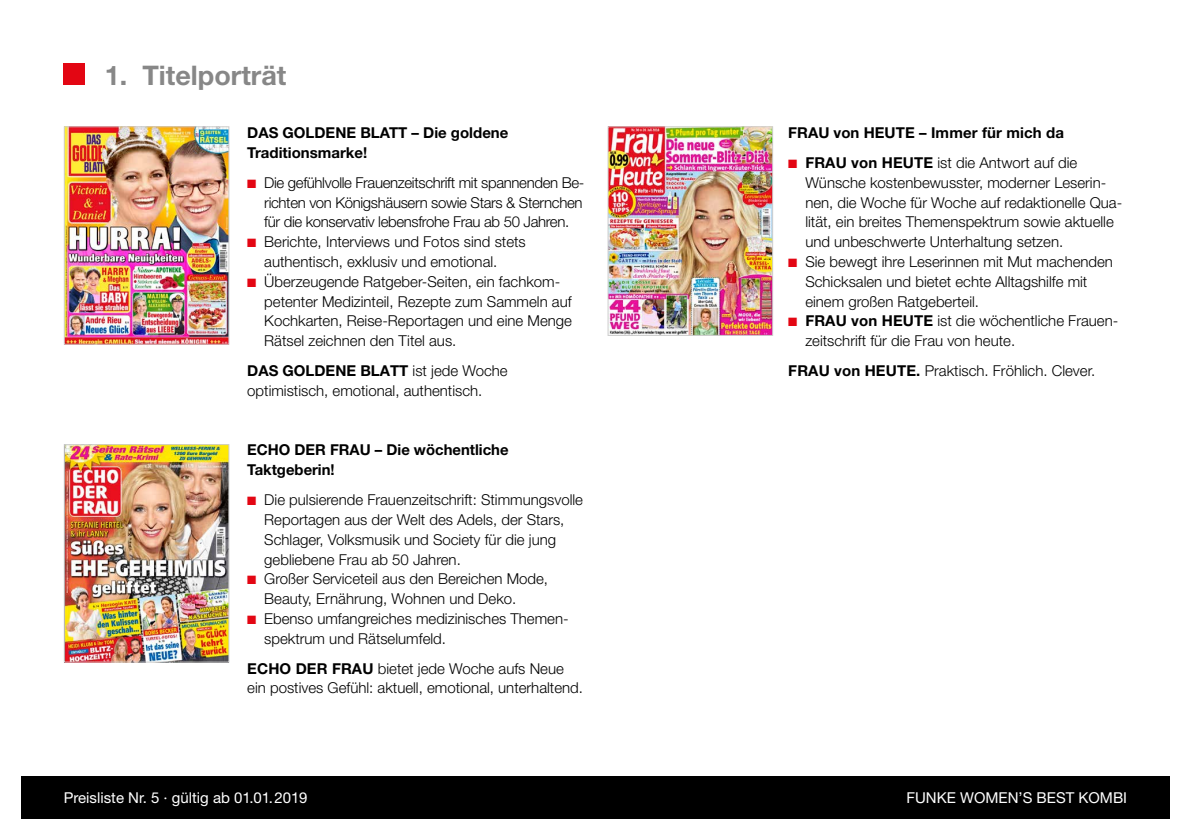
<style>
.page{position:relative;width:1191px;height:840px;background:#fff}
.page>*{position:absolute;margin:0;border:0;box-sizing:border-box;transform-origin:0 0}
.t1{font:700 27px "Helvetica Neue";color:#878787}
.t2{font:300 15px/19.8px "Helvetica Neue";color:#000}
.t3{font:700 15px/19.8px "Helvetica Neue";color:#000}
.t4{font:15px "Helvetica Neue";color:#fff}
.s1{color:#e30613}
.s2{font-weight:700}
</style>
<div class="page">
<div style="left:21px;top:775px;width:1148px;height:43px;background:#000"></div>
<div style="left:64px;top:64px;width:21px;height:21px;background:#e30613"></div>
<img style="left:609px;top:128px;width:162px;height:206px">
<div style="left:607px;top:126px;width:166px;height:210px;border:1px solid #cecece"></div>
<img style="left:66px;top:446px;width:161px;height:214px">
<div style="left:64px;top:444px;width:165px;height:218px;border:1px solid #cecece"></div>
<img style="left:66px;top:128px;width:161px;height:214px">
<div style="left:64px;top:126px;width:165px;height:218px;border:1px solid #cecece"></div>
<h1 class="t1" style="left:105px;top:59px;width:183px">1. Titelporträt</h1>
<p class="t3" style="left:247px;top:122px;width:263px">DAS GOLDENE BLATT – Die goldene<br>Traditionsmarke!</p>
<p class="t2" style="left:264px;top:172px;width:320px;text-align:justify;text-indent:-17px"><span class="s1">■</span> Die gefühlvolle Frauenzeitschrift mit spannenden Be&shy;richten von Königshäusern sowie Stars &amp; Sternchen für die konservativ lebensfrohe Frau ab 50 Jahren.</p>
<p class="t2" style="left:264px;top:231px;width:263px;text-indent:-17px"><span class="s1">■</span> Berichte, Interviews und Fotos sind stets authentisch, exklusiv und emotional.</p>
<p class="t2" style="left:264px;top:271px;width:309px;text-indent:-17px"><span class="s1">■</span> Überzeugende Ratgeber-Seiten, ein fachkom&shy;petenter Medizinteil, Rezepte zum Sammeln auf Kochkarten, Reise-Reportagen und eine Menge Rätsel zeichnen den Titel aus.</p>
<p class="t2" style="left:247px;top:360px;width:262px"><span class="s2">DAS GOLDENE BLATT</span> ist jede Woche optimistisch, emotional, authentisch.</p>
<p class="t3" style="left:247px;top:439px;width:263px">ECHO DER FRAU – Die wöchentliche<br>Taktgeberin!</p>
<p class="t2" style="left:264px;top:489px;width:320px;text-indent:-17px"><span class="s1">■</span> Die pulsierende Frauenzeitschrift: Stimmungsvolle Reportagen aus der Welt des Adels, der Stars, Schlager, Volksmusik und Society für die jung gebliebene Frau ab 50 Jahren.</p>
<p class="t2" style="left:264px;top:568px;width:285px;text-indent:-17px"><span class="s1">■</span> Großer Serviceteil aus den Bereichen Mode,<br>Beauty, Ernährung, Wohnen und Deko.</p>
<p class="t2" style="left:264px;top:608px;width:306px;text-indent:-17px"><span class="s1">■</span> Ebenso umfangreiches medizinisches Themen&shy;spektrum und Rätselumfeld.</p>
<p class="t2" style="left:247px;top:657px;width:337px"><span class="s2">ECHO DER FRAU</span> bietet jede Woche aufs Neue ein postives Gefühl: aktuell, emotional, unterhaltend.</p>
<p class="t3" style="left:788px;top:122px;width:277px">FRAU von HEUTE – Immer für mich da</p>
<p class="t2" style="left:805px;top:152px;width:318px;text-indent:-17px"><span class="s1">■</span> <span class="s2">FRAU von HEUTE</span> ist die Antwort auf die Wünsche kostenbewusster, moderner Leserin&shy;nen, die Woche für Woche auf redaktionelle Qua&shy;lität, ein breites Themenspektrum sowie aktuelle und unbeschwerte Unterhaltung setzen.</p>
<p class="t2" style="left:805px;top:251px;width:309px;text-indent:-17px"><span class="s1">■</span> Sie bewegt ihre Leserinnen mit Mut machenden<br>Schicksalen und bietet echte Alltagshilfe mit einem großen Ratgeberteil.</p>
<p class="t2" style="left:805px;top:311px;width:314px;text-indent:-17px"><span class="s1">■</span> <span class="s2">FRAU von HEUTE</span> ist die wöchentliche Frauen&shy;zeitschrift für die Frau von heute.</p>
<p class="t2" style="left:788px;top:360px;width:308px"><span class="s2">FRAU von HEUTE.</span> Praktisch. Fröhlich. Clever.</p>
<p class="t4" style="left:64px;top:788px;width:245px">Preisliste Nr. 5 · gültig ab 01.01.2019</p>
<p class="t4" style="left:906px;top:788px;width:222px">FUNKE WOMEN’S BEST KOMBI</p>
</div>
